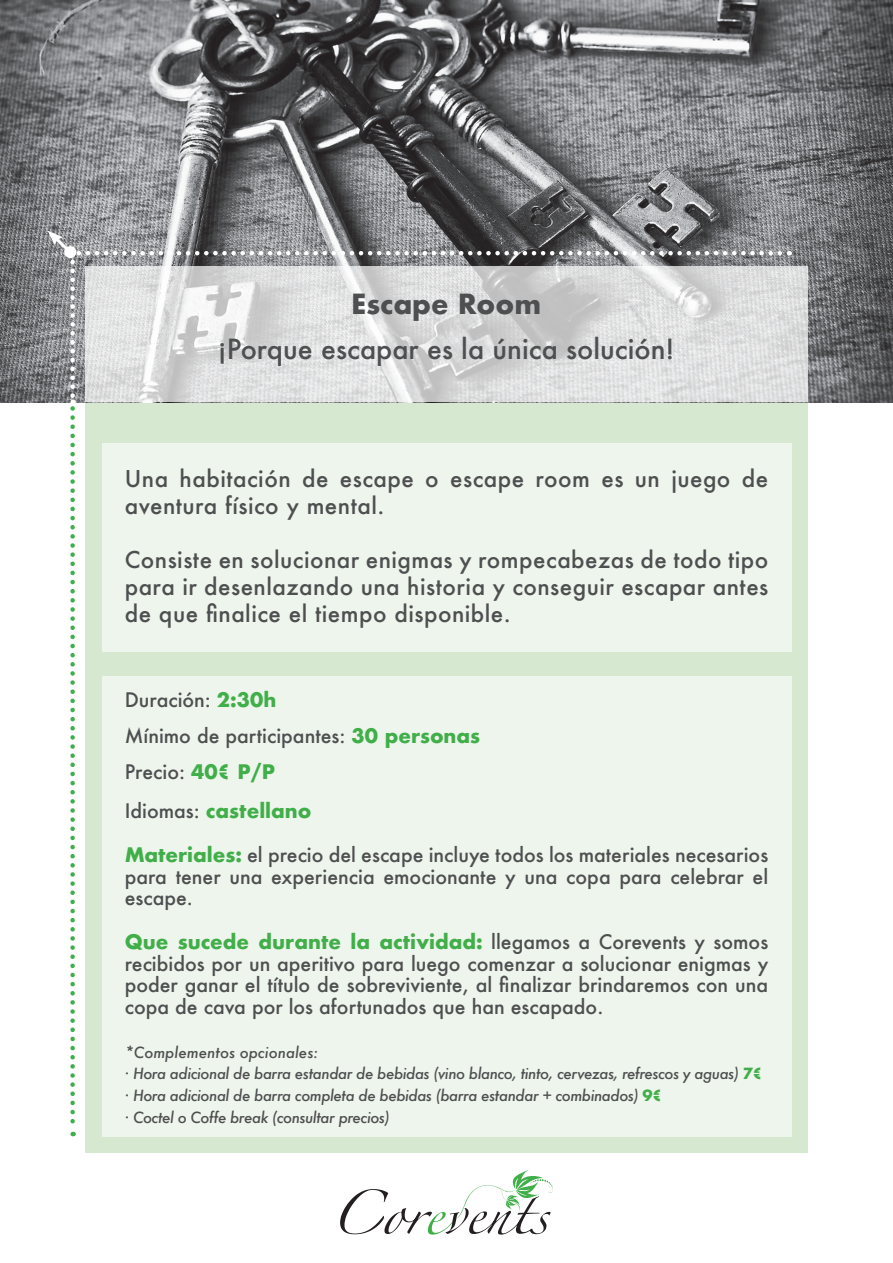
<style>
.page{position:relative;width:893px;height:1263px;background:#fff}
.page>*{position:absolute;margin:0;border:0;box-sizing:border-box;transform-origin:0 0}
.t1{font:500 27px "Futura";color:#4e4f50}
.t2{font:700 27px "Futura";color:#4e4f50}
.t3{font:500 22.5px/27px "Futura";letter-spacing:.02em;color:#4e4f50}
.t4{font:500 19.5px/21.8px "Futura";color:#4e4f50;text-align:justify}
.t5{font:700 19.5px "Futura";color:#40ae49}
.t6{font:italic 500 15px "Futura";letter-spacing:-.03em;color:#4e4f50}
.t7{font:italic 500 15px "Futura";color:#4e4f50}
.s1{font-weight:700;color:#40ae49}
.s2{font-weight:500;color:#4e4f50}
.s3{font-weight:700;font-style:normal;color:#40ae49}
</style>
<div class="page">
<div style="left:85px;top:267px;width:722px;height:886px;background:#d6e8d0"></div>
<img style="left:0;top:0;width:893px;height:402px">
<svg style="left:85px;top:267px;width:722px;height:135px;fill:#ddddde"></svg>
<div style="left:64px;top:246px;width:12px;height:12px;background:#fff;border-radius:50%"></div>
<svg style="left:48px;top:231px;width:732px;height:25px;background:#878789"></svg>
<svg style="left:70px;top:262px;width:5px;height:874px"></svg>
<div style="left:102px;top:443px;width:689px;height:209px;background:#eef5ec"></div>
<div style="left:102px;top:676px;width:689px;height:460px;background:#eef5ec"></div>
<svg style="left:340px;top:1169px;width:213px;height:65px"></svg>
<p class="t2" style="left:351px;top:285px;width:192px">Escape Room</p>
<p class="t1" style="left:218px;top:331px;width:458px">¡Porque escapar es la única solución!</p>
<p class="t3" style="left:125px;top:465px;width:645px">Una habitación de escape o escape room es un juego de aventura físico y mental.</p>
<p class="t3" style="left:125px;top:546px;width:645px;text-align:justify">Consiste en solucionar enigmas y rompecabezas de todo tipo para ir desenlazando una historia y conseguir escapar antes de que finalice el tiempo disponible.</p>
<p class="t4" style="left:125px;top:688px;width:153px">Duración: <span class="s1">2:30h</span></p>
<p class="t4" style="left:125px;top:724px;width:357px">Mínimo de participantes: <span class="s1">30 personas</span></p>
<p class="t4" style="left:125px;top:760px;width:152px">Precio: <span class="s1">40€ P/P</span></p>
<p class="t5" style="left:125px;top:797px;width:188px"><span class="s2">Idiomas:</span> castellano</p>
<p class="t4" style="left:125px;top:843px;width:645px"><span class="s1">Materiales:</span> el precio del escape incluye todos los materiales necesarios para tener una experiencia emocionante y una copa para celebrar el escape.</p>
<p class="t4" style="left:125px;top:930px;width:645px"><span class="s1">Que sucede durante la actividad:</span> llegamos a Corevents y somos recibidos por un aperitivo para luego comenzar a solucionar enigmas y poder ganar el título de sobreviviente, al finalizar brindaremos con una copa de cava por los afortunados que han escapado.</p>
<p class="t7" style="left:125px;top:1042px;width:195px">*Complementos opcionales:</p>
<p class="t6" style="left:125px;top:1063px;width:639px">· Hora adicional de barra estandar de bebidas (vino blanco, tinto, cervezas, refrescos y aguas) <span class="s3">7€</span></p>
<p class="t6" style="left:125px;top:1085px;width:539px">· Hora adicional de barra completa de bebidas (barra estandar + combinados) <span class="s3">9€</span></p>
<p class="t6" style="left:125px;top:1107px;width:266px">· Coctel o Coffe break (consultar precios)</p>
</div>
